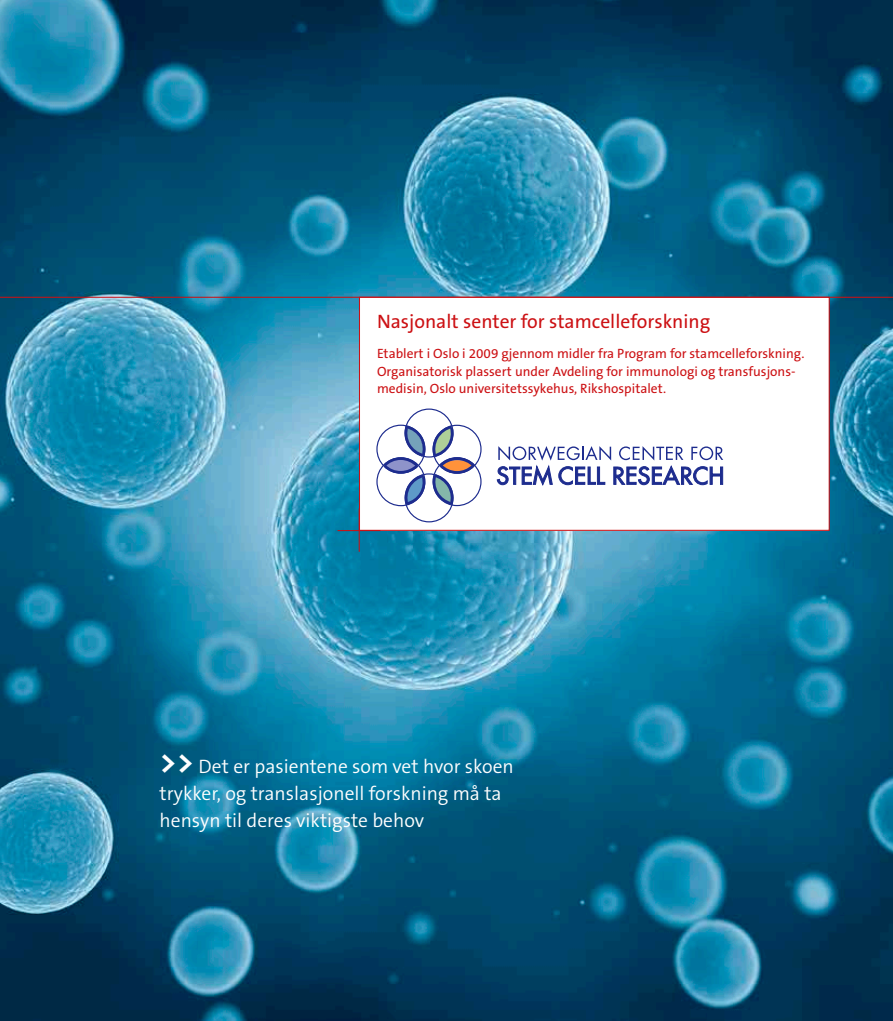
<style>
.page{position:relative;width:893px;height:1021px;background:#fff}
.page>*{position:absolute;margin:0;border:0;box-sizing:border-box;transform-origin:0 0}
.t1{font:300 19.5px/27px "The Sans B4";color:#fff}
.t2{font:19.5px "The Sans B5 Plain";color:#cc1013}
.t3{font:13.5px/17.2px "The Sans B5 Plain";color:#cc1013}
.s1{font-family:"The Sans B7";font-weight:700;font-size:31.5px}
</style>
<div class="page">
<img style="left:0;top:0;width:893px;height:1020px">
<div style="left:359px;top:297px;width:470px;height:233px;background:#fff"></div>
<div style="left:359px;top:297px;width:471px;height:234px;border:1px solid #cc1013"></div>
<hr style="left:0;top:297px;width:893px;height:1px;background:#cc1013">
<svg style="left:497px;top:446px;width:226px;height:40px"></svg>
<svg style="left:380px;top:422px;width:98px;height:86px"></svg>
<hr style="left:359px;top:508px;width:1px;height:43px;background:#cc1013">
<hr style="left:338px;top:530px;width:42px;height:1px;background:#cc1013">
<h1 class="t2" style="left:377px;top:312px;width:335px">Nasjonalt senter for stamcelleforskning</h1>
<p class="t3" style="left:377px;top:346px;width:429px">Etablert i Oslo i 2009 gjennom midler fra Program for stamcelleforskning.<br>Organisatorisk plassert under Avdeling for immunologi og transfusjons&shy;medisin, Oslo universitetssykehus, Rikshospitalet.</p>
<h1 class="t1" style="left:160px;top:754px;width:356px"><span class="s1">&gt;&gt;</span> Det er pasientene som vet hvor skoen trykker, og translasjonell forskning må ta hensyn til deres viktigste behov</h1>
</div>
